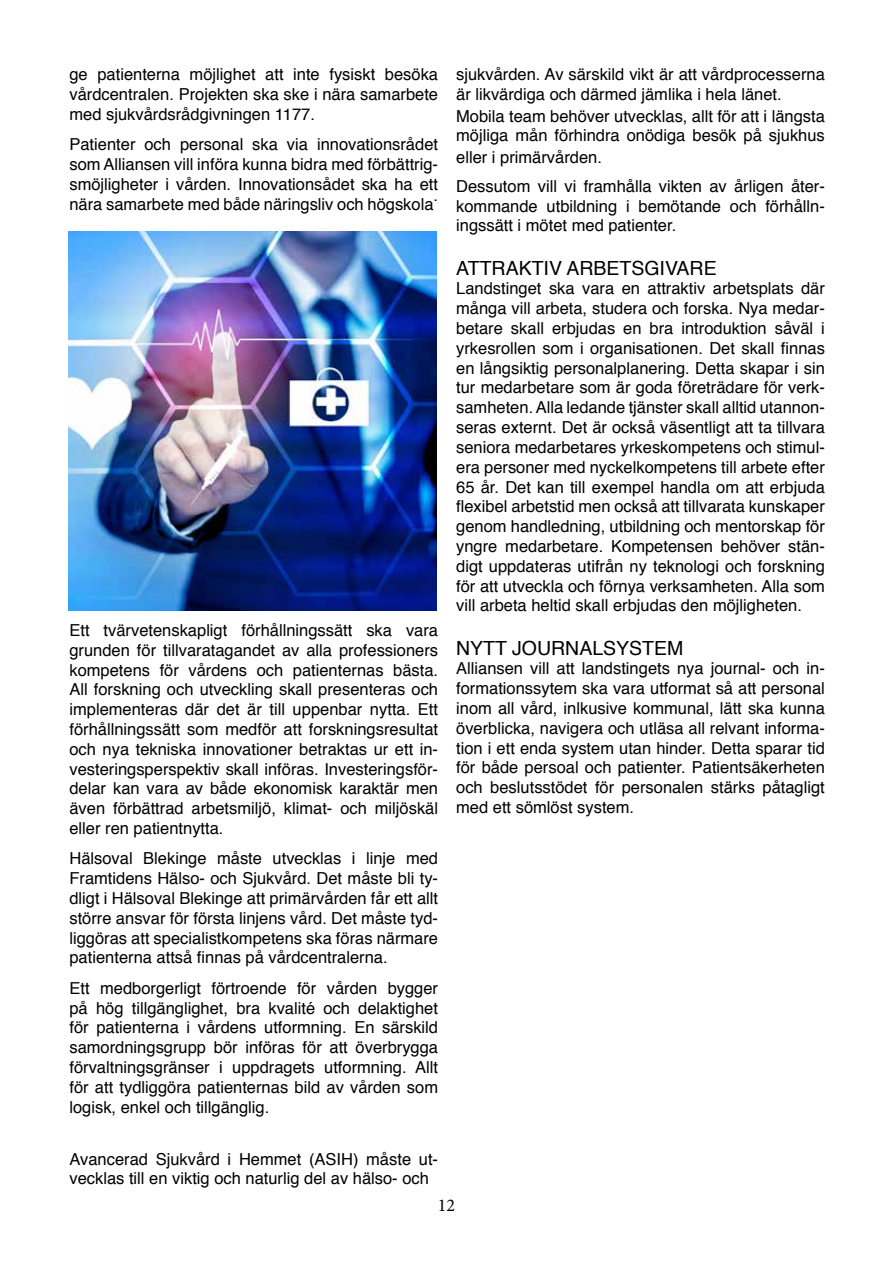
<style>
.page{position:relative;width:893px;height:1263px;background:#fff}
.page>*{position:absolute;margin:0;border:0;box-sizing:border-box;transform-origin:0 0}
.t1{font:19.5px "Helvetica";color:#000}
.t2{font:18px "Minion Pro";color:#000}
.t3{font:16.5px/19.8px "Helvetica";color:#000;text-align:justify}
.s1{font-style:italic;font-size:18px;color:#fff}
</style>
<div class="page">
<img style="left:69px;top:231px;width:368px;height:380px">
<p class="t3" style="left:69px;top:65px;width:370px">ge patienterna möjlighet att inte fysiskt besöka vårdcentralen. Projekten ska ske i nära samarbete med sjukvårdsrådgivningen 1177.</p>
<p class="t3" style="left:69px;top:135px;width:370px">Patienter och personal ska via innovationsrådet som Alliansen vill införa kunna bidra med förbättrig&shy;smöjligheter i vården. Innovationsådet ska ha ett nära samarbete med både näringsliv och högskola</p>
<p class="t3" style="left:434px;top:186px;width:6px">.</p>
<p class="t3" style="left:69px;top:621px;width:370px">Ett tvärvetenskapligt förhållningssätt ska vara grunden för tillvaratagandet av alla professioners kompetens för vårdens och patienternas bästa.<br>All forskning och utveckling skall presenteras och implementeras där det är till uppenbar nytta. Ett förhållningssätt som medför att forskningsresultat och nya tekniska innovationer betraktas ur ett in&shy;vesteringsperspektiv skall införas. Investeringsför&shy;delar kan vara av både ekonomisk karaktär men även förbättrad arbetsmiljö, klimat- och miljöskäl eller ren patientnytta.</p>
<p class="t3" style="left:69px;top:849px;width:370px">Hälsoval Blekinge måste utvecklas i linje med Framtidens Hälso- och Sjukvård. Det måste bli ty&shy;dligt i Hälsoval Blekinge att primärvården får ett allt större ansvar för första linjens vård. Det måste tyd&shy;liggöras att specialistkompetens ska föras närmare patienterna attså finnas på vårdcentralerna.</p>
<p class="t3" style="left:69px;top:979px;width:370px">Ett medborgerligt förtroende för vården bygger på hög tillgänglighet, bra kvalité och delaktighet för patienterna i vårdens utformning. En särskild samordningsgrupp bör införas för att överbrygga förvaltningsgränser i uppdragets utformning. Allt för att tydliggöra patienternas bild av vården som logisk, enkel och tillgänglig.</p>
<p class="t3" style="left:69px;top:1149px;width:370px">Avancerad Sjukvård i Hemmet (ASIH) måste ut&shy;vecklas till en viktig och naturlig del av hälso- och</p>
<p class="t3" style="left:456px;top:65px;width:370px">sjukvården. Av särskild vikt är att vårdprocesserna är likvärdiga och därmed jämlika i hela länet.</p>
<p class="t3" style="left:456px;top:106px;width:370px">Mobila team behöver utvecklas, allt för att i längsta möjliga mån förhindra onödiga besök på sjukhus</p>
<p class="t3" style="left:456px;top:143px;width:370px;line-height:28.8px">eller i primärvården.<span class="s1">k<br></span>Dessutom vill vi framhålla vikten av årligen åter-</p>
<p class="t3" style="left:456px;top:196px;width:370px">kommande utbildning i bemötande och förhålln&shy;ingssätt i mötet med patienter.</p>
<p class="t1" style="left:456px;top:253px;width:262px">ATTRAKTIV ARBETSGIVARE</p>
<p class="t3" style="left:456px;top:279px;width:370px">Landstinget ska vara en attraktiv arbetsplats där många vill arbeta, studera och forska. Nya medar&shy;betare skall erbjudas en bra introduktion såväl i yrkesrollen som i organisationen. Det skall finnas en långsiktig personalplanering. Detta skapar i sin tur medarbetare som är goda företrädare för verk&shy;samheten. Alla ledande tjänster skall alltid utannon&shy;seras externt. Det är också väsentligt att ta tillvara seniora medarbetares yrkeskompetens och stimul&shy;era personer med nyckelkompetens till arbete efter 65 år. Det kan till exempel handla om att erbjuda flexibel arbetstid men också att tillvarata kunskaper genom handledning, utbildning och mentorskap för yngre medarbetare. Kompetensen behöver stän&shy;digt uppdateras utifrån ny teknologi och forskning för att utveckla och förnya verksamheten. Alla som vill arbeta heltid skall erbjudas den möjligheten.</p>
<p class="t1" style="left:456px;top:633px;width:229px">NYTT JOURNALSYSTEM</p>
<p class="t3" style="left:456px;top:659px;width:370px">Alliansen vill att landstingets nya journal- och in&shy;formationssytem ska vara utformat så att personal inom all vård, inlkusive kommunal, lätt ska kunna överblicka, navigera och utläsa all relvant informa&shy;tion i ett enda system utan hinder. Detta sparar tid för både persoal och patienter. Patientsäkerheten och beslutsstödet för personalen stärks påtagligt med ett sömlöst system.</p>
<p class="t2" style="left:438px;top:1193px;width:19px">12</p>
</div>
